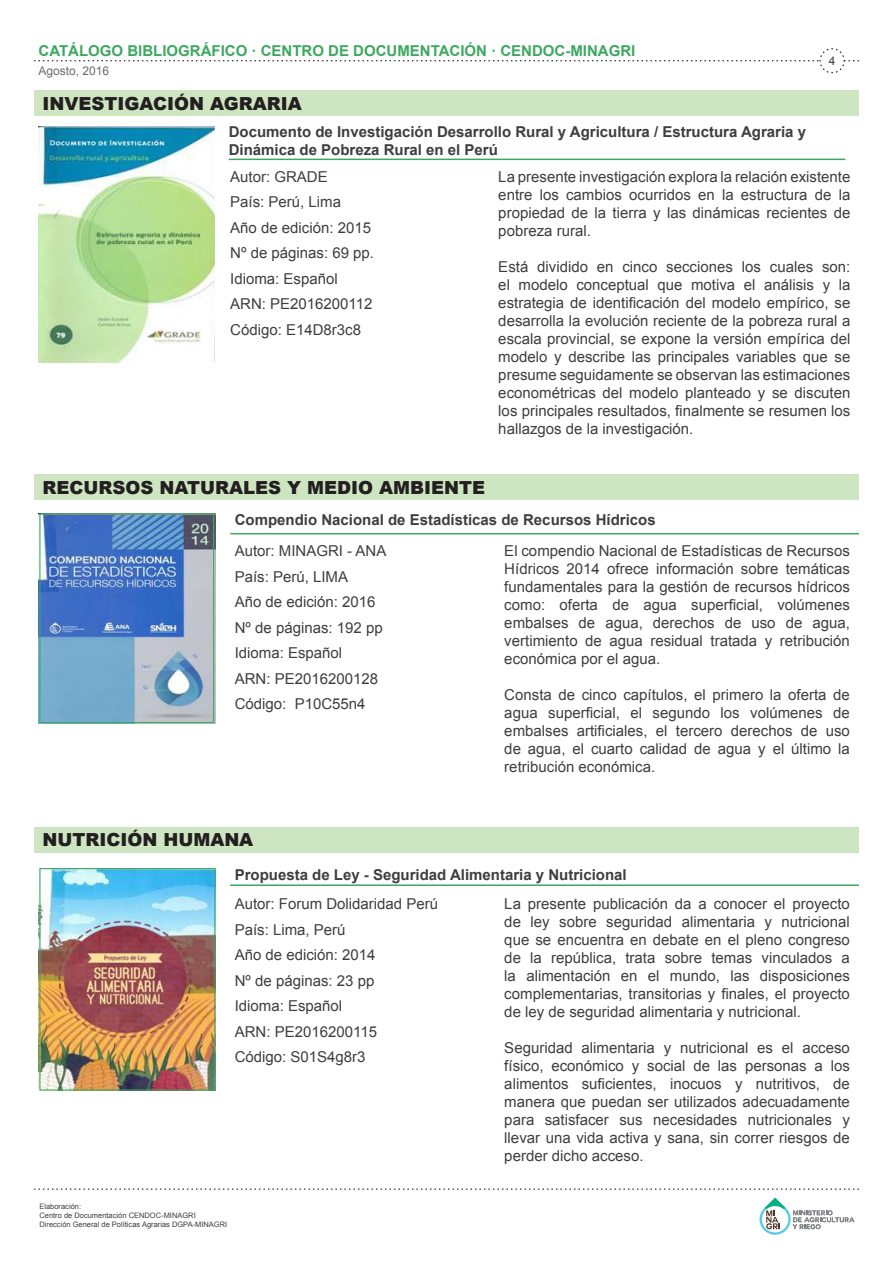
<style>
.page{position:relative;width:893px;height:1263px;background:#fff}
.page>*{position:absolute;margin:0;border:0;box-sizing:border-box;transform-origin:0 0}
.t1{font:900 18px "Arial";color:#231f20}
.t2{font:15px/18px "Arial";color:#3e3e3f;text-align:justify}
.t3{font:700 15px/18px "Arial";color:#3e3e3f}
.t4{font:700 15px "Arial";color:#3ca860}
.t5{font:12px "Arial";color:#6c6d70}
.t6{font:12px "Arial";color:#3e3e3f}
.t7{font:7.5px/9px "Arial";color:#3e3e3f}
</style>
<div class="page">
<svg style="left:34px;top:1188px;width:825px;height:2px"></svg>
<svg style="left:759px;top:1204px;width:32px;height:31px"></svg>
<div style="left:762px;top:1206px;width:26px;height:26px;background:#fff;border-radius:50%"></div>
<svg style="left:765px;top:1197px;width:20px;height:32px"></svg>
<svg style="left:793px;top:1210px;width:61px;height:19px"></svg>
<svg style="left:34px;top:48px;width:825px;height:26px"></svg>
<div style="left:34px;top:475px;width:825px;height:25px;background:#cde5c1"></div>
<hr style="left:229px;top:159px;width:616px;height:1px;background:#3ca860">
<hr style="left:230px;top:533px;width:629px;height:1px;background:#3ca860">
<hr style="left:230px;top:884px;width:629px;height:2px;background:#3ca860">
<img style="left:39px;top:126px;width:176px;height:236px">
<img style="left:41px;top:513px;width:175px;height:210px">
<img style="left:39px;top:868px;width:177px;height:223px">
<div style="left:39px;top:513px;width:175px;height:210px;border:1px solid #3ca860"></div>
<div style="left:39px;top:868px;width:176px;height:222px;border:1px solid #3ca860"></div>
<div style="left:34px;top:91px;width:825px;height:25px;background:#cde5c1"></div>
<div style="left:34px;top:827px;width:825px;height:25px;background:#cde5c1"></div>
<p class="t4" style="left:39px;top:40px;width:598px">CATÁLOGO BIBLIOGRÁFICO · CENTRO DE DOCUMENTACIÓN · CENDOC-MINAGRI</p>
<p class="t5" style="left:39px;top:62px;width:72px">Agosto, 2016</p>
<p class="t1" style="left:43px;top:90px;width:261px">INVESTIGACIÓN AGRARIA</p>
<p class="t3" style="left:229px;top:123px;width:579px">Documento de Investigación Desarrollo Rural y Agricultura / Estructura Agraria y<br>Dinámica de Pobreza Rural en el Perú</p>
<p class="t6" style="left:829px;top:53px;width:8px">4</p>
<p class="t2" style="left:230px;top:164px;width:145px;line-height:25.5px;text-align:left">Autor: GRADE<br>País: Perú, Lima<br>Año de edición: 2015<br>Nº de páginas: 69 pp.<br>Idioma: Español<br>ARN: PE2016200112<br>Código: E14D8r3c8</p>
<p class="t2" style="left:498px;top:168px;width:354px">La presente investigación explora la relación existente entre los cambios ocurridos en la estructura de la propiedad de la tierra y las dinámicas recientes de pobreza rural.</p>
<p class="t2" style="left:498px;top:258px;width:354px">Está dividido en cinco secciones los cuales son: el modelo conceptual que motiva el análisis y la estrategia de identificación del modelo empírico, se desarrolla la evolución reciente de la pobreza rural a escala provincial, se expone la versión empírica del modelo y describe las principales variables que se presume seguidamente se observan las estimaciones econométricas del modelo planteado y se discuten los principales resultados, finalmente se resumen los hallazgos de la investigación.</p>
<p class="t1" style="left:43px;top:474px;width:444px">RECURSOS NATURALES Y MEDIO AMBIENTE</p>
<p class="t3" style="left:235px;top:511px;width:422px">Compendio Nacional de Estadísticas de Recursos Hídricos</p>
<p class="t2" style="left:235px;top:538px;width:153px;line-height:25.5px;text-align:left">Autor: MINAGRI - ANA<br>País: Perú, LIMA<br>Año de edición: 2016<br>Nº de páginas: 192 pp<br>Idioma: Español<br>ARN: PE2016200128<br>Código: P10C55n4</p>
<p class="t1" style="left:43px;top:827px;width:212px">NUTRICIÓN HUMANA</p>
<p class="t2" style="left:504px;top:542px;width:347px">El compendio Nacional de Estadísticas de Recursos Hídricos 2014 ofrece información sobre temáticas fundamentales para la gestión de recursos hídricos como: oferta de agua superficial, volúmenes embalses de agua, derechos de uso de agua, vertimiento de agua residual tratada y retribución económica por el agua.</p>
<p class="t2" style="left:504px;top:686px;width:347px">Consta de cinco capítulos, el primero la oferta de agua superficial, el segundo los volúmenes de embalses artificiales, el tercero derechos de uso de agua, el cuarto calidad de agua y el último la retribución económica.</p>
<p class="t3" style="left:235px;top:866px;width:394px">Propuesta de Ley - Seguridad Alimentaria y Nutricional</p>
<p class="t2" style="left:235px;top:891px;width:205px;line-height:25.5px;text-align:left">Autor: Forum Dolidaridad Perú<br>País: Lima, Perú<br>Año de edición: 2014<br>Nº de páginas: 23 pp<br>Idioma: Español<br>ARN: PE2016200115<br>Código: S01S4g8r3</p>
<p class="t7" style="left:39px;top:1202px;width:189px">Elaboración:<br>Centro de Documentación CENDOC-MINAGRI<br>Dirección General de Políticas Agrarias DGPA-MINAGRI</p>
<p class="t2" style="left:504px;top:895px;width:347px">La presente publicación da a conocer el proyecto de ley sobre seguridad alimentaria y nutricional que se encuentra en debate en el pleno congreso de la república, trata sobre temas vinculados a la alimentación en el mundo, las disposiciones complementarias, transitorias y finales, el proyecto de ley de seguridad alimentaria y nutricional.</p>
<p class="t2" style="left:504px;top:1039px;width:347px">Seguridad alimentaria y nutricional es el acceso físico, económico y social de las personas a los alimentos suficientes, inocuos y nutritivos, de manera que puedan ser utilizados adecuadamente para satisfacer sus necesidades nutricionales y llevar una vida activa y sana, sin correr riesgos de perder dicho acceso.</p>
</div>
